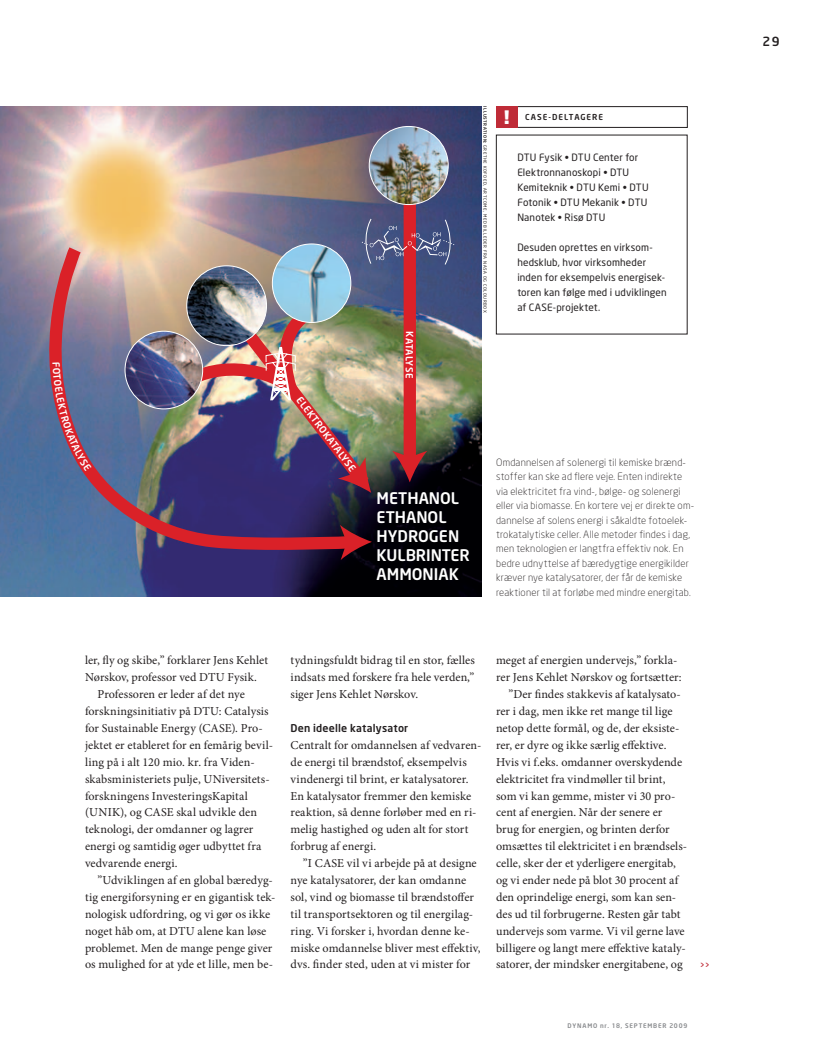
<style>
.page{position:relative;width:815px;height:1053px;background:#fff}
.page>*{position:absolute;margin:0;border:0;box-sizing:border-box;transform-origin:0 0}
.t1{font:500 15.88px/19px "Neo Sans Std";color:#fff}
.t2{font:500 12.5px "Neo Sans";color:#231f20}
.t3{font:12.12px/16.9px "Minion Pro";letter-spacing:.005em;color:#231f20}
.t4{font:500 10.62px "Neo Sans";letter-spacing:.02em;color:#231f20}
.t5{font:300 10px/14.4px "Neo Sans";letter-spacing:.02em;color:#231f20}
.t6{font:10px/15px "Neo Sans";letter-spacing:.01em;color:#231f20}
.t7{font:500 9.62px "Neo Sans Std";letter-spacing:.025em;color:#fff}
.t8{font:500 8.12px "Neo Sans";letter-spacing:.115em;color:#231f20}
.t9{font:500 8.12px "Neo Sans";color:#bf2b37}
.t10{font:500 6.25px "Neo Sans";letter-spacing:.13em;color:#87898c}
.t11{font:4.38px "Neo Sans";color:#231f20}
.s1{font-weight:500}
.s2{font-weight:900;font-size:17.5px;color:#fff}
</style>
<div class="page">
<img style="left:0;top:106px;width:482px;height:490px">
<div style="left:404px;top:204px;width:12px;height:255px;background:#da2128"></div>
<svg style="left:392px;top:451px;width:35px;height:31px"></svg>
<svg style="left:31px;top:237px;width:331px;height:323px"></svg>
<svg style="left:340px;top:525px;width:32px;height:35px"></svg>
<img style="left:369px;top:126px;width:79px;height:78px">
<div style="left:369px;top:126px;width:80px;height:79px;border:1px solid #fff;border-radius:50%"></div>
<img style="left:233px;top:410px;width:148px;height:89px">
<img style="left:124px;top:230px;width:318px;height:180px">
<svg style="left:360px;top:218px;width:96px;height:47px"></svg>
<img style="left:187px;top:266px;width:80px;height:78px">
<div style="left:186px;top:265px;width:81px;height:81px;border:1px solid #fff;border-radius:50%"></div>
<svg style="left:496px;top:106px;width:192px;height:228px"></svg>
<div style="left:496px;top:106px;width:21px;height:22px;background:#bf2b37"></div>
<svg style="left:53px;top:362px;width:39px;height:109px"></svg>
<p class="t7" style="left:304px;top:394px;width:92px;rotate:53deg">ELEKTROKATALYSE</p>
<p class="t7" style="left:416px;top:331px;width:49px;rotate:90deg">KATALYSE</p>
<p class="t11" style="left:488px;top:106px;width:207px;rotate:90deg"><span class="s1">ILLUSTRATION:</span> GRETHE KOFOED, ARTCOME, MED BILLEDER FRA NASA OG COLOURBOX</p>
<p class="t8" style="left:504px;top:112px;width:101px"><span class="s2">!</span> CASE-DELTAGERE</p>
<p class="t6" style="left:517px;top:149px;width:133px">DTU Fysik • DTU Center for<br>Elektronnanoskopi • DTU<br>Kemiteknik • DTU Kemi • DTU<br>Fotonik • DTU Mekanik • DTU<br>Nanotek • Risø DTU</p>
<p class="t6" style="left:517px;top:239px;width:151px">Desuden oprettes en virksom&shy;hedsklub, hvor virksomheder inden for eksempelvis energisek&shy;toren kan følge med i udviklingen af CASE</p>
<p class="t6" style="left:553px;top:299px;width:49px">-projektet.</p>
<h1 class="t1" style="left:377px;top:488px;width:95px">METHANOL<br>ETHANOL<br>HYDROGEN<br>KULBRINTER<br>AMMONIAK</h1>
<p class="t5" style="left:496px;top:455px;width:200px">Omdannelsen af solenergi til kemiske brænd&shy;stoffer kan ske ad flere veje. Enten indirekte via elektricitet fra vind-, bølge- og solenergi eller via biomasse. En kortere vej er direkte om&shy;dannelse af solens energi i såkaldte fotoelek&shy;trokatalytiske celler. Alle metoder findes i dag, men teknologien er langtfra effektiv nok. En bedre udnyttelse af bæredygtige energikilder kræver nye katalysatorer, der får de kemiske reaktioner til at forløbe med mindre energitab.</p>
<p class="t3" style="left:85px;top:652px;width:185px">ler, fly og skibe,” forklarer Jens Kehlet</p>
<p class="t3" style="left:85px;top:669px;width:173px">Nørskov, professor ved DTU Fysik.</p>
<p class="t3" style="left:97px;top:686px;width:149px">Professoren er leder af det nye</p>
<p class="t3" style="left:85px;top:702px;width:185px">forskningsinitiativ på DTU: Catalysis</p>
<p class="t3" style="left:85px;top:719px;width:179px">for Sustainable Energy (CASE). Pro-</p>
<p class="t3" style="left:85px;top:736px;width:190px">jektet er etableret for en femårig bevil-</p>
<p class="t3" style="left:85px;top:753px;width:171px">ling på i alt 120 mio. kr. fra Viden-</p>
<p class="t3" style="left:85px;top:770px;width:186px">skabsministeriets pulje, UNiversitets-</p>
<p class="t3" style="left:85px;top:787px;width:164px">forskningens InvesteringsKapital</p>
<p class="t3" style="left:85px;top:804px;width:174px">(UNIK), og CASE skal udvikle den</p>
<p class="t3" style="left:85px;top:821px;width:170px">teknologi, der omdanner og lagrer</p>
<p class="t3" style="left:85px;top:837px;width:178px">energi og samtidig øger udbyttet fra</p>
<p class="t3" style="left:85px;top:854px;width:94px">vedvarende energi.</p>
<p class="t3" style="left:97px;top:871px;width:177px">”Udviklingen af en global bæredyg-</p>
<p class="t3" style="left:85px;top:888px;width:192px">tig energiforsyning er en gigantisk tek-</p>
<p class="t3" style="left:85px;top:905px;width:187px">nologisk udfordring, og vi gør os ikke</p>
<p class="t3" style="left:85px;top:922px;width:183px">noget håb om, at DTU alene kan løse</p>
<p class="t3" style="left:85px;top:939px;width:189px">problemet. Men de mange penge giver</p>
<p class="t3" style="left:85px;top:956px;width:189px">os mulighed for at yde et lille, men be-</p>
<p class="t3" style="left:291px;top:652px;width:186px;text-align:justify">tydningsfuldt bidrag til en stor, fælles indsats med forskere fra hele verden,” siger Jens Kehlet Nørskov.</p>
<p class="t4" style="left:291px;top:721px;width:119px">DEN IDEELLE KATALYSATOR</p>
<p class="t3" style="left:291px;top:736px;width:192px">Centralt for omdannelsen af vedvaren&shy;de energi til brændstof, eksempelvis vindenergi til brint, er katalysatorer.<br>En katalysator fremmer den kemiske reaktion, så denne forløber med en ri&shy;melig hastighed og uden alt for stort forbrug af energi.</p>
<p class="t3" style="left:291px;top:854px;width:192px;text-indent:12px">”I CASE vil vi arbejde på at designe nye katalysatorer, der kan omdanne sol, vind og biomasse til brændstoffer til transportsektoren og til energilag&shy;ring. Vi forsker i, hvordan denne ke&shy;miske omdannelse bliver mest effektiv, dvs. finder sted, uden at vi mister for</p>
<p class="t3" style="left:496px;top:652px;width:183px">meget af energien undervejs,” forkla-</p>
<p class="t3" style="left:496px;top:669px;width:187px">rer Jens Kehlet Nørskov og fortsætter:</p>
<p class="t3" style="left:508px;top:686px;width:174px">”Der findes stakkevis af katalysato-</p>
<p class="t3" style="left:496px;top:702px;width:178px">rer i dag, men ikke ret mange til lige</p>
<p class="t3" style="left:496px;top:719px;width:185px">netop dette formål, og de, der eksiste-</p>
<p class="t3" style="left:496px;top:736px;width:172px">rer, er dyre og ikke særlig effektive.</p>
<p class="t3" style="left:496px;top:753px;width:188px">Hvis vi f.eks. omdanner overskydende</p>
<p class="t3" style="left:496px;top:770px;width:171px">elektricitet fra vindmøller til brint,</p>
<p class="t3" style="left:496px;top:787px;width:181px">som vi kan gemme, mister vi 30 pro-</p>
<p class="t3" style="left:496px;top:804px;width:168px">cent af energien. Når der senere er</p>
<p class="t3" style="left:496px;top:821px;width:175px">brug for energien, og brinten derfor</p>
<p class="t3" style="left:496px;top:837px;width:193px">omsættes til elektricitet i en brændsels-</p>
<p class="t3" style="left:496px;top:854px;width:181px">celle, sker der et yderligere energitab,</p>
<p class="t3" style="left:496px;top:871px;width:184px">og vi ender nede på blot 30 procent af</p>
<p class="t3" style="left:496px;top:888px;width:182px">den oprindelige energi, som kan sen-</p>
<p class="t3" style="left:496px;top:905px;width:186px">des ud til forbrugerne. Resten går tabt</p>
<p class="t3" style="left:496px;top:922px;width:190px">undervejs som varme. Vi vil gerne lave</p>
<p class="t3" style="left:496px;top:939px;width:191px">billigere og langt mere effektive kataly-</p>
<p class="t3" style="left:496px;top:956px;width:188px">satorer, der mindsker energitabene, og</p>
<p class="t9" style="left:700px;top:960px;width:12px">&gt;&gt;</p>
<p class="t10" style="left:568px;top:1021px;width:121px">DYNAMO NR. 18, SEPTEMBER 2009</p>
<p class="t2" style="left:763px;top:33px;width:18px">29</p>
</div>
